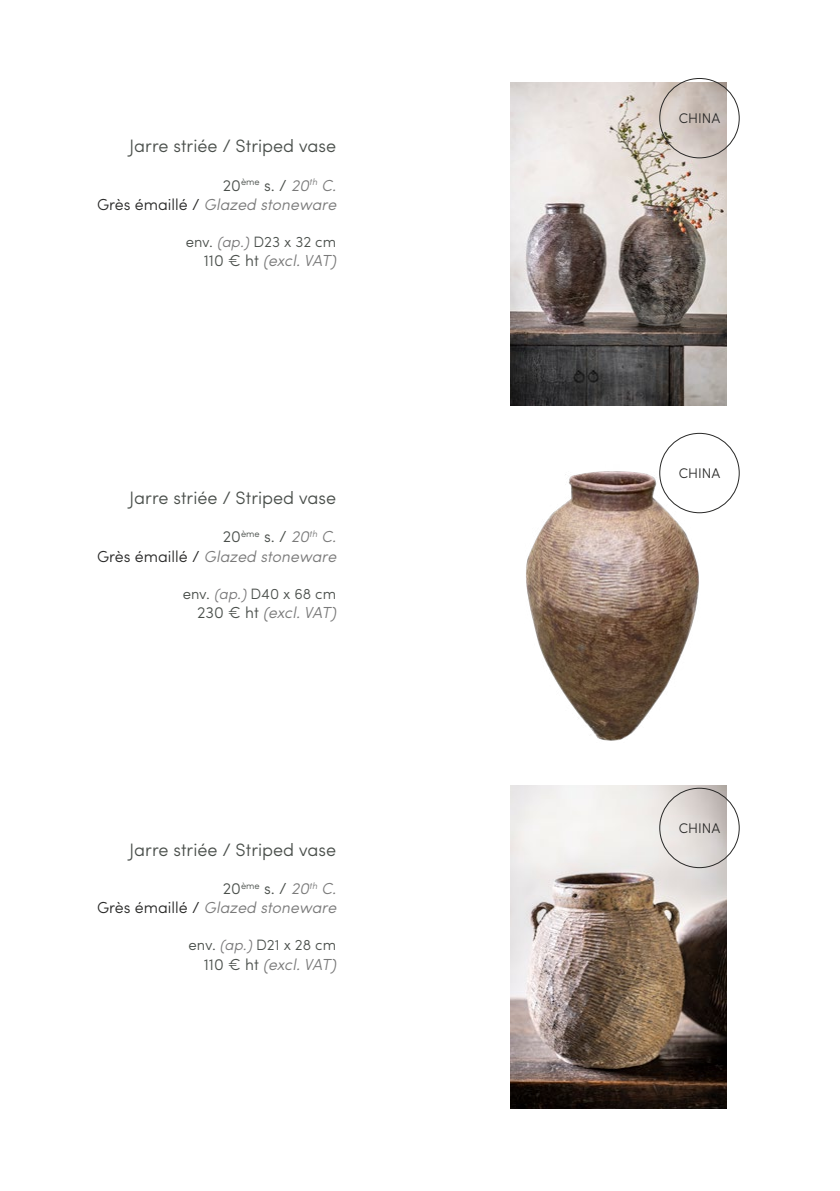
<style>
.page{position:relative;width:840px;height:1191px;background:#fff}
.page>*{position:absolute;margin:0;border:0;box-sizing:border-box;transform-origin:0 0}
.t1{font:300 18px "Sofia Pro";color:#494e4a}
.t2{font:italic 300 16px/19.2px "Sofia Pro";letter-spacing:-.005em;color:#797979;text-align:right}
.t3{font:300 15px "Sofia Pro";color:#4a4f4b}
.t4{font:300 14px "Sofia Pro";color:#282827}
.s1{font-style:normal;color:#494e4a}
.s2{font-style:normal;color:#282827}
.s3{color:#494e4a}
.s4{font-style:italic;color:#7a797a}
</style>
<div class="page">
<img style="left:510px;top:82px;width:216px;height:323px">
<img style="left:526px;top:434px;width:200px;height:307px">
<img style="left:510px;top:785px;width:216px;height:323px">
<div style="left:659px;top:78px;width:80px;height:80px;border:1px solid #282827;border-radius:50%"></div>
<div style="left:659px;top:433px;width:80px;height:80px;border:1px solid #282827;border-radius:50%"></div>
<div style="left:659px;top:787px;width:80px;height:81px;border:1px solid #282827;border-radius:50%"></div>
<p class="t1" style="left:129px;top:133px;width:208px">Jarre striée / Striped vase</p>
<p class="t2" style="left:97px;top:175px;width:240px"><span class="s1">20</span><sup>ème</sup> <span class="s1">s. /</span> 20<sup>th</sup> C.<br><span class="s2">Grès émaillé /</span> Glazed stoneware</p>
<p class="t3" style="left:185px;top:231px;width:152px"><span class="s3">env.</span> <span class="s4">(ap.)</span> D23 x 32 cm</p>
<p class="t2" style="left:204px;top:250px;width:134px"><span class="s1">110 € ht</span> (excl. VAT)</p>
<p class="t1" style="left:129px;top:484px;width:208px">Jarre striée / Striped vase</p>
<p class="t2" style="left:97px;top:526px;width:240px"><span class="s1">20</span><sup>ème</sup> <span class="s1">s. /</span> 20<sup>th</sup> C.<br><span class="s2">Grès émaillé /</span> Glazed stoneware</p>
<p class="t3" style="left:183px;top:582px;width:155px"><span class="s3">env.</span> <span class="s4">(ap.)</span> D40 x 68 cm</p>
<p class="t2" style="left:197px;top:602px;width:140px"><span class="s1">230 € ht</span> (excl. VAT)</p>
<p class="t1" style="left:129px;top:836px;width:208px">Jarre striée / Striped vase</p>
<p class="t2" style="left:97px;top:878px;width:240px"><span class="s1">20</span><sup>ème</sup> <span class="s1">s. /</span> 20<sup>th</sup> C.<br><span class="s2">Grès émaillé /</span> Glazed stoneware</p>
<p class="t3" style="left:188px;top:934px;width:149px"><span class="s3">env.</span> <span class="s4">(ap.)</span> D21 x 28 cm</p>
<p class="t2" style="left:204px;top:953px;width:134px"><span class="s1">110 € ht</span> (excl. VAT)</p>
<p class="t4" style="left:678px;top:108px;width:43px">CHINA</p>
<p class="t4" style="left:678px;top:463px;width:43px">CHINA</p>
<p class="t4" style="left:678px;top:818px;width:43px">CHINA</p>
</div>
